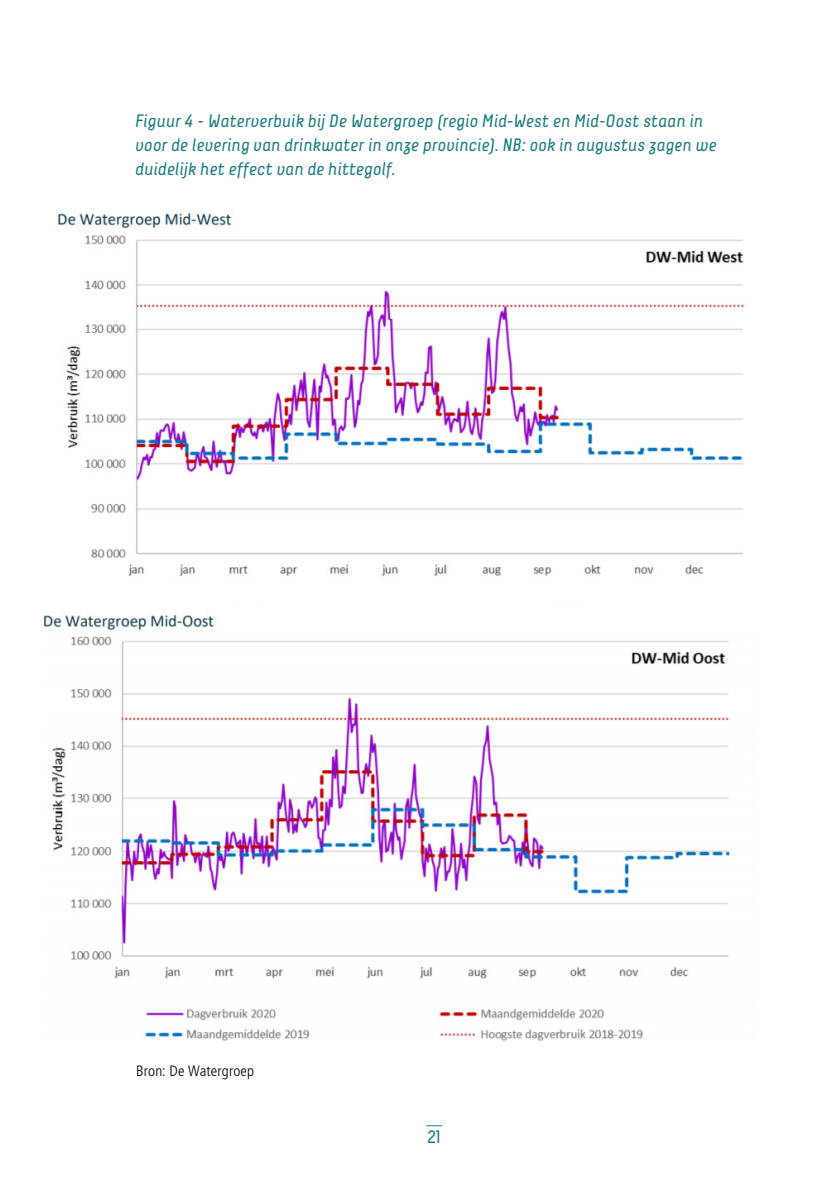
<style>
.page{position:relative;width:840px;height:1191px;background:#fff}
.page>*{position:absolute;margin:0;border:0;box-sizing:border-box;transform-origin:0 0}
.Titel_afbeelding{font:italic 18px/24px "Decima";letter-spacing:.01em;color:#1d7e80}
.t1{font:18px "Decima";color:#1d7e80}
.Bijschrift{font:300 condensed 15px "Frutiger LT Pro";letter-spacing:.01em;color:#000}
</style>
<div class="page">
<svg style="left:426px;top:1125px;width:16px;height:1px"></svg>
<img style="left:58px;top:212px;width:687px;height:364px">
<img style="left:43px;top:614px;width:687px;height:427px">
<h5 class="Titel_afbeelding" style="left:135px;top:109px;width:582px">Figuur 4 - Waterverbuik bij De Watergroep (regio Mid-West en Mid-Oost staan in voor de levering van drinkwater in onze provincie). NB: ook in augustus zagen we duidelijk het effect van de hittegolf.</h5>
<h6 class="Bijschrift" style="left:136px;top:1062px;width:119px">Bron: De Watergroep</h6>
<p class="t1" style="left:427px;top:1126px;width:15px">21</p>
</div>
